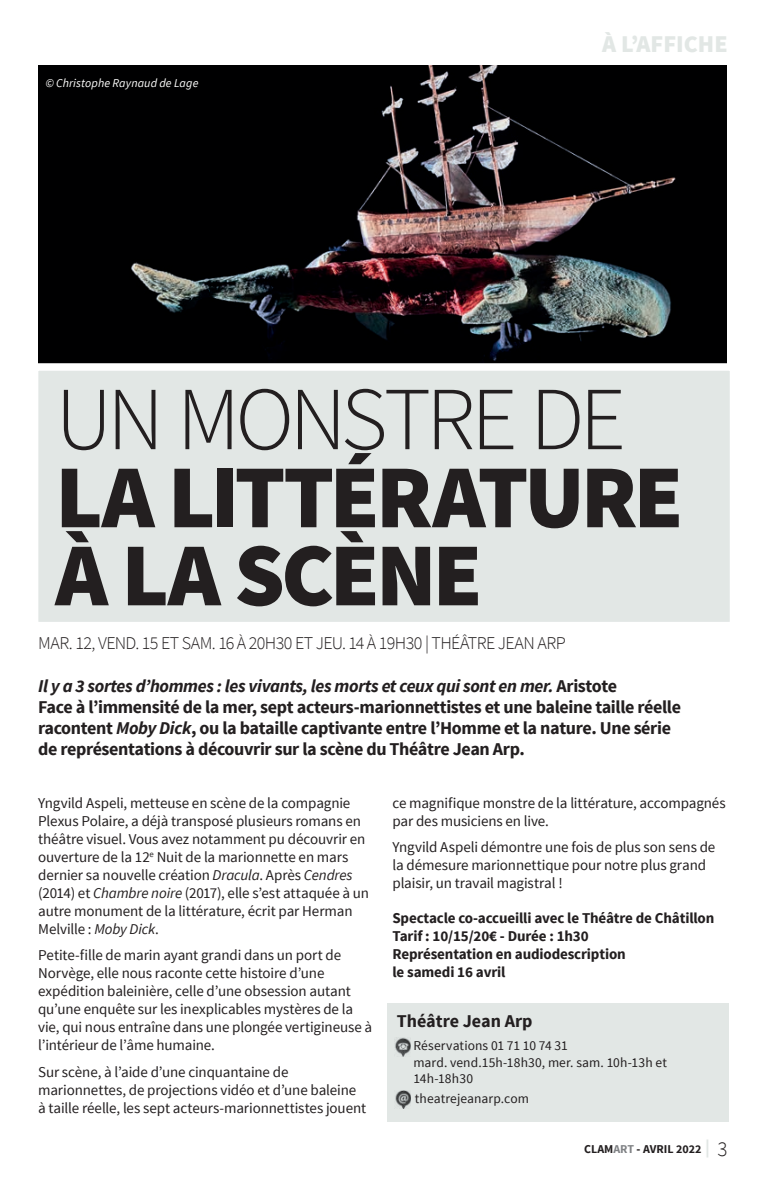
<style>
.page{position:relative;width:766px;height:1191px;background:#fff}
.page>*{position:absolute;margin:0;border:0;box-sizing:border-box;transform-origin:0 0}
.t1{font:900 90px/78px "Source Sans Pro";letter-spacing:-.045em;color:#231f20}
.t2{font:300 90px "Source Sans Pro";letter-spacing:-.055em;color:#231f20}
.t3{font:900 24px "Source Sans Pro";color:#e2e7e5}
.t4{font:700 18px/21px "Source Sans Pro";letter-spacing:-.02em;color:#231f20}
.t5{font:300 18px "Source Sans Pro";letter-spacing:-.035em;color:#231f20}
.t6{font:700 18px "Source Sans Pro";color:#231f20}
.t7{font:15px/18px "Source Sans Pro";letter-spacing:-.01em;color:#231f20}
.t8{font:700 15px/18px "Source Sans Pro";letter-spacing:-.01em;color:#231f20}
.t9{font:13.5px/16.5px "Source Sans Pro";letter-spacing:.005em;color:#231f20}
.t10{font:italic 12px "Source Sans Pro";letter-spacing:.01em;color:#fff}
.t11{font:700 12px "Source Sans Pro";color:#231f20}
.s1{font-style:italic}
.s2{color:#808285}
.s3{font-size:18px;color:#e2e7e5}
.s4{font-weight:300;font-size:21px}
</style>
<div class="page">
<img style="left:38px;top:66px;width:688px;height:297px">
<div style="left:31px;top:363px;width:706px;height:266px;background:#e2e7e5;border:8px solid #fff"></div>
<div style="left:387px;top:1002px;width:341px;height:119px;background:#e2e7e5"></div>
<img style="left:395px;top:1038px;width:15px;height:18px">
<img style="left:395px;top:1090px;width:15px;height:18px">
<p class="t10" style="left:46px;top:75px;width:154px">© Christophe Raynaud de Lage</p>
<h2 class="t3" style="left:602px;top:28px;width:127px">À L’AFFICHE</h2>
<h1 class="t2" style="left:55px;top:365px;width:572px">UN MONSTRE DE</h1>
<h1 class="t1" style="left:55px;top:462px;width:629px">LA LITTÉRATURE<br>À LA SCÈNE</h1>
<p class="t5" style="left:38px;top:632px;width:529px">MAR. 12, VEND. 15 ET SAM. 16 À 20H30 ET JEU. 14 À 19H30 | THÉÂTRE JEAN ARP</p>
<p class="t4" style="left:38px;top:676px;width:644px"><span class="s1">Il y a 3 sortes d’hommes : les vivants, les morts et ceux qui sont en mer.</span> Aristote<br>Face à l’immensité de la mer, sept acteurs-marionnettistes et une baleine taille réelle racontent <span class="s1">Moby Dick</span>, ou la bataille captivante entre l’Homme et la nature. Une série de représentations à découvrir sur la scène du Théâtre Jean Arp.</p>
<p class="t7" style="left:38px;top:794px;width:332px">Yngvild Aspeli, metteuse en scène de la compagnie Plexus Polaire, a déjà transposé plusieurs romans en théâtre visuel. Vous avez notamment pu découvrir en ouverture de la 12<sup>e</sup> Nuit de la marionnette en mars dernier sa nouvelle création <span class="s1">Dracula</span>. Après <span class="s1">Cendres </span>(2014) et <span class="s1">Chambre noire</span> (2017), elle s’est attaquée à un autre monument de la littérature, écrit par Herman Melville : <span class="s1">Moby Dick</span>.</p>
<p class="t7" style="left:38px;top:946px;width:335px">Petite-fille de marin ayant grandi dans un port de Norvège, elle nous raconte cette histoire d’une expédition baleinière, celle d’une obsession autant qu’une enquête sur les inexplicables mystères de la vie, qui nous entraîne dans une plongée vertigineuse à l’intérieur de l’âme humaine.</p>
<p class="t7" style="left:38px;top:1063px;width:329px">Sur scène, à l’aide d’une cinquantaine de marionnettes, de projections vidéo et d’une baleine à taille réelle, les sept acteurs-marionnettistes jouent</p>
<p class="t7" style="left:392px;top:794px;width:334px">ce magnifique monstre de la littérature, accompagnés par des musiciens en live.</p>
<p class="t7" style="left:392px;top:838px;width:324px">Yngvild Aspeli démontre une fois de plus son sens de la démesure marionnettique pour notre plus grand plaisir, un travail magistral !</p>
<p class="t8" style="left:392px;top:910px;width:323px">Spectacle co-accueilli avec le Théâtre de Châtillon Tarif : 10/15/20€ - Durée : 1h30<br>Représentation en audiodescription<br>le samedi 16 avril</p>
<p class="t6" style="left:396px;top:1009px;width:137px">Théâtre Jean Arp</p>
<p class="t9" style="left:413px;top:1038px;width:255px">Réservations 01 71 10 74 31<br>mard. vend.15h-18h30, mer. sam. 10h-13h et<br>14h-18h30</p>
<p class="t9" style="left:414px;top:1090px;width:116px">theatrejeanarp.com</p>
<p class="t11" style="left:584px;top:1141px;width:145px">CLAM<span class="s2">ART</span> - AVRIL 2022 <span class="s3">|</span> <span class="s4">3</span></p>
</div>
